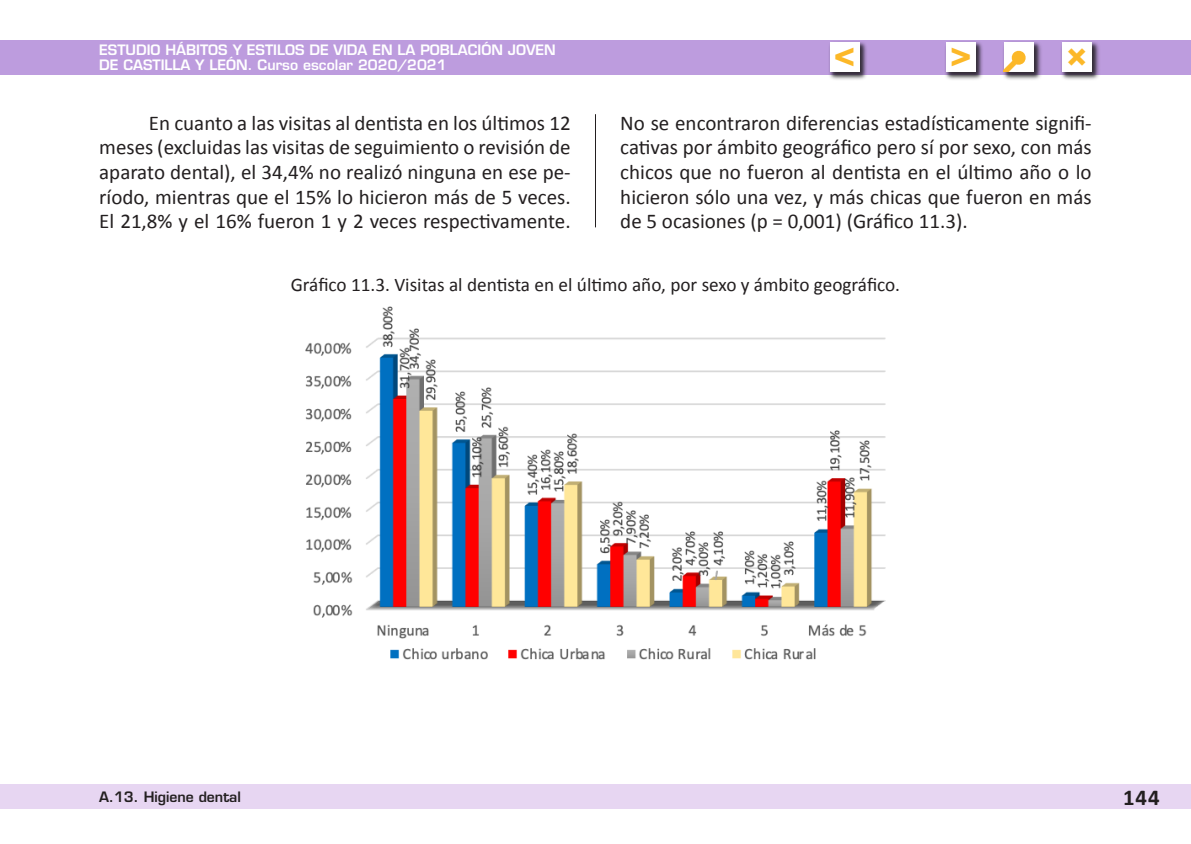
<style>
.page{position:relative;width:1191px;height:844px;background:#fff}
.page>*{position:absolute;margin:0;border:0;box-sizing:border-box;transform-origin:0 0}
.t1{font:35.7px "Eurostile LT Std Bold Ex 2";color:#fcb828}
.t2{font:700 22.75px "Calibri";color:#231f20}
.TextoN{font:21px/24.5px "Calibri";color:#231f20;text-align:justify}
.TituloGrafico{font:19.25px "Calibri";color:#231f20}
.t3{font:600 14px/15.4px "Eurostile LT Std";color:#fff}
.t4{font:600 14px "Eurostile LT Std";color:#231f20}
.s1{font-size:30.97px;color:#13bab3}
</style>
<div class="page">
<div style="left:0;top:784px;width:1191px;height:25px;background:#e7d6f2"></div>
<div style="left:0;top:40px;width:1191px;height:34px;background:#bd9cde"></div>
<div style="left:827px;top:40px;width:41px;height:41px;background:#231f20;opacity:.75"></div>
<div style="left:829px;top:42px;width:30px;height:30px;background:#fff"></div>
<div style="left:944px;top:40px;width:40px;height:41px;background:#231f20;opacity:.75"></div>
<div style="left:945px;top:42px;width:30px;height:30px;background:#fff"></div>
<div style="left:1060px;top:40px;width:40px;height:41px;background:#231f20;opacity:.75"></div>
<div style="left:1062px;top:42px;width:29px;height:30px;background:#fff"></div>
<div style="left:1002px;top:40px;width:40px;height:41px;background:#231f20;opacity:.75"></div>
<div style="left:1004px;top:42px;width:29px;height:30px;background:#fff"></div>
<img style="left:305px;top:306px;width:581px;height:354px">
<hr style="left:595px;top:114px;width:1px;height:113px;background:#231f20">
<svg style="left:1002px;top:48px;width:26px;height:27px"></svg>
<p class="t3" style="left:99px;top:42px;width:458px">ESTUDIO HÁBITOS Y ESTILOS DE VIDA EN LA POBLACIÓN JOVEN<br>DE CASTILLA Y LEÓN. Curso escolar 2020/2021</p>
<h1 class="t1" style="left:834px;top:28px;width:23px">&lt;</h1>
<h1 class="t1" style="left:950px;top:28px;width:23px">&gt;</h1>
<h1 class="t1" style="left:1066px;top:28px;width:23px">×<span class="s1">i</span></h1>
<p class="TextoN" style="left:99px;top:110px;width:473px;text-indent:50px">En cuanto a las visitas al dentista en los últimos 12 meses (excluidas las visitas de seguimiento o revisión de aparato dental), el 34,4% no realizó ninguna en ese pe&shy;ríodo, mientras que el 15% lo hicieron más de 5 veces.<br>El 21,8% y el 16% fueron 1 y 2 veces respectivamente.</p>
<p class="TextoN" style="left:620px;top:110px;width:473px">No se encontraron diferencias estadísticamente signifi&shy;cativas por ámbito geográfico pero sí por sexo, con más chicos que no fueron al dentista en el último año o lo hicieron sólo una vez, y más chicas que fueron en más de 5 ocasiones (p = 0,001) (Gráfico 11.3).</p>
<p class="TituloGrafico" style="left:291px;top:272px;width:611px">Gráfico 11.3. Visitas al dentista en el último año, por sexo y ámbito geográfico.</p>
<p class="t4" style="left:99px;top:788px;width:143px">A.13. Higiene dental</p>
<p class="t2" style="left:1123px;top:783px;width:38px">144</p>
</div>
